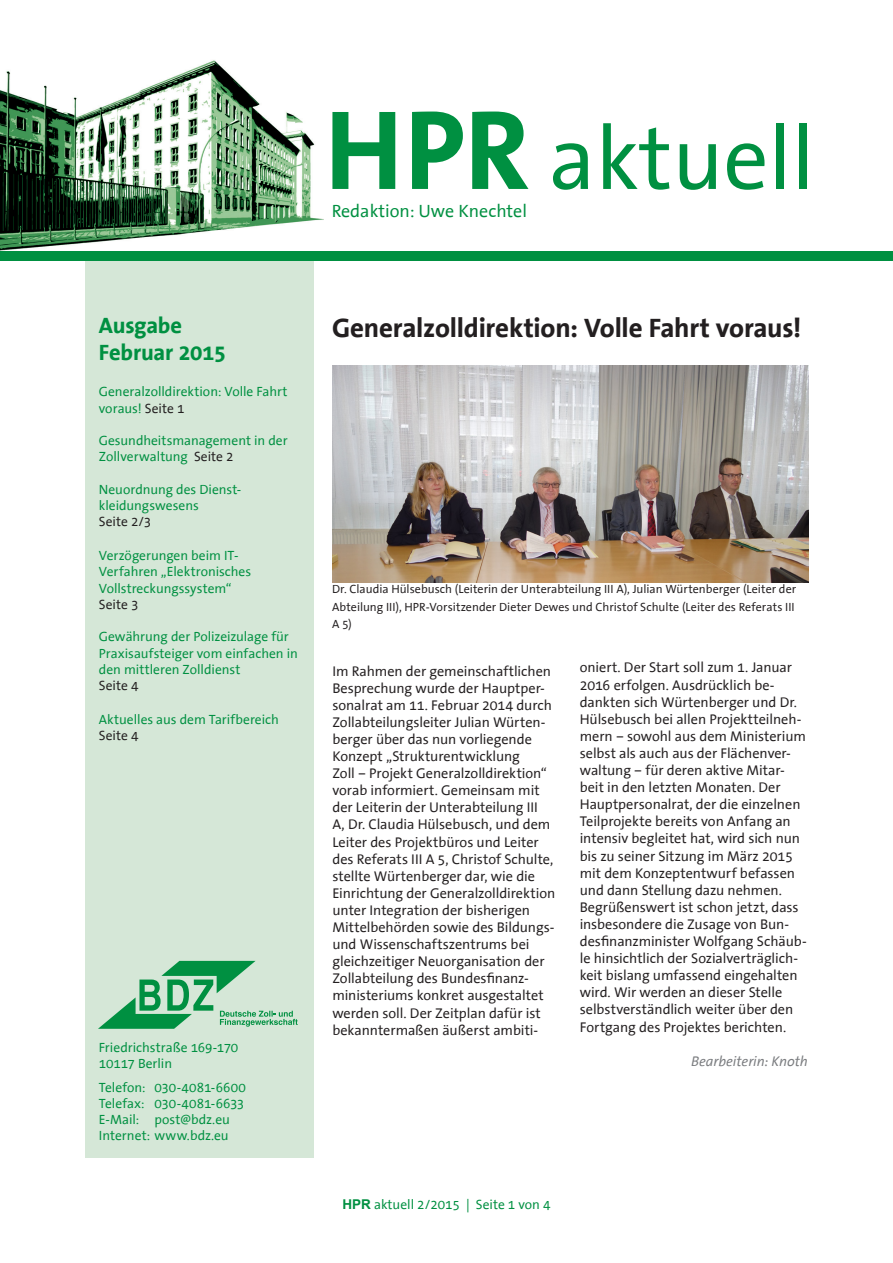
<style>
.page{position:relative;width:893px;height:1263px;background:#fff}
.page>*{position:absolute;margin:0;border:0;box-sizing:border-box;transform-origin:0 0}
.t1{font:700 114px "The Sans Office";color:#009041}
.t2{font:90px "The Sans Office";letter-spacing:-.005em;color:#009041}
._02_Headline_16pt{font:700 27px "The Sans Office";letter-spacing:-.01em;color:#231f20}
._01_Inhalt_12pt{font:700 22.5px/27px "The Sans Office";letter-spacing:-.01em;color:#009041}
.t3{font:18px "The Sans Office";color:#009041}
._06_BU_7_5pt{font:14.25px/17.1px "The Sans Office";letter-spacing:-.005em;color:#231f20}
._06_BU_7_5pt-2{font:italic 14.25px "The Sans Office";color:#7a7c7f}
._01_Inhalt_12pt-2{font:13.5px/16.2px "The Sans Office";letter-spacing:-.005em;color:#009041}
._07_Impressum_8pt{font:13.5px "The Sans Office";color:#009041}
._01_Inhalt_12pt-3{font:13.5px "The Sans Office";letter-spacing:.005em;color:#231f20}
._06_BU_7_5pt-3{font:12px/17.1px "The Sans Office";color:#231f20}
.s1{color:#231f20}
.s2{font-family:"Arial";font-weight:700}
</style>
<div class="page">
<img style="left:0;top:60px;width:324px;height:202px">
<div style="left:85px;top:254px;width:228px;height:904px;background:#d5e7d7"></div>
<div style="left:0;top:251px;width:893px;height:10px;background:#009041"></div>
<svg style="left:98px;top:961px;width:200px;height:68px"></svg>
<img style="left:332px;top:366px;width:476px;height:217px">
<p class="t1" style="left:325px;top:90px;width:206px">HPR</p>
<p class="t3" style="left:332px;top:202px;width:197px">Redaktion: Uwe Knechtel</p>
<p class="t2" style="left:549px;top:113px;width:267px">aktuell</p>
<p class="_01_Inhalt_12pt" style="left:99px;top:313px;width:129px">Ausgabe<br>Februar 2015</p>
<p class="_01_Inhalt_12pt-2" style="left:99px;top:384px;width:190px">Generalzolldirektion: Volle Fahrt voraus! <span class="s1">Seite 1</span></p>
<p class="_01_Inhalt_12pt-2" style="left:99px;top:433px;width:190px">Gesundheitsmanagement in der<br>Zollverwaltung <span class="s1">Seite 2</span></p>
<p class="_01_Inhalt_12pt-2" style="left:99px;top:482px;width:144px">Neuordnung des Dienst&shy;kleidungswesens</p>
<p class="_01_Inhalt_12pt-3" style="left:99px;top:515px;width:54px">Seite 2/3</p>
<p class="_01_Inhalt_12pt-2" style="left:99px;top:548px;width:154px">Verzögerungen beim IT-<br>Verfahren „Elektronisches<br>Vollstreckungssystem“</p>
<p class="_01_Inhalt_12pt-3" style="left:99px;top:597px;width:41px">Seite 3</p>
<p class="_01_Inhalt_12pt-2" style="left:99px;top:629px;width:201px">Gewährung der Polizeizulage für<br>Praxisaufsteiger vom einfachen in den mittleren Zolldienst</p>
<p class="_01_Inhalt_12pt-3" style="left:99px;top:678px;width:41px">Seite 4</p>
<p class="_01_Inhalt_12pt-2" style="left:99px;top:712px;width:182px">Aktuelles aus dem Tarifbereich</p>
<p class="_01_Inhalt_12pt-3" style="left:99px;top:729px;width:41px">Seite 4</p>
<p class="_07_Impressum_8pt" style="left:99px;top:1041px;width:141px">Friedrichstraße 169-170</p>
<p class="_07_Impressum_8pt" style="left:99px;top:1057px;width:75px">10117 Berlin</p>
<p class="_07_Impressum_8pt" style="left:99px;top:1080px;width:149px">Telefon: 030-4081-6600</p>
<p class="_07_Impressum_8pt" style="left:99px;top:1096px;width:147px">Telefax: 030-4081-6633</p>
<p class="_07_Impressum_8pt" style="left:99px;top:1113px;width:133px">E-Mail: post@bdz.eu</p>
<p class="_07_Impressum_8pt" style="left:99px;top:1129px;width:131px">Internet: www.bdz.eu</p>
<p class="_02_Headline_16pt" style="left:332px;top:313px;width:471px">Generalzolldirektion: Volle Fahrt voraus!</p>
<p class="_06_BU_7_5pt-3" style="left:332px;top:581px;width:466px">Dr. Claudia Hülsebusch (Leiterin der Unterabteilung III A), Julian Würtenberger (Leiter der<br>Abteilung III), HPR-Vorsitzender Dieter Dewes und Christof Schulte (Leiter des Referats III<br>A 5)</p>
<p class="_06_BU_7_5pt" style="left:332px;top:663px;width:224px">Im Rahmen der gemeinschaftlichen Besprechung wurde der Hauptper&shy;sonalrat am 11. Februar 2014 durch Zollabteilungsleiter Julian Würten&shy;berger über das nun vorliegende Konzept „Strukturentwicklung<br>Zoll – Projekt Generalzolldirektion“ vorab informiert. Gemeinsam mit der Leiterin der Unterabteilung III<br>A, Dr. Claudia Hülsebusch, und dem Leiter des Projektbüros und Leiter des Referats III A 5, Christof Schulte, stellte Würtenberger dar, wie die Einrichtung der Generalzolldirektion unter Integration der bisherigen Mittelbehörden sowie des Bildungs&shy;und Wissenschaftszentrums bei gleichzeitiger Neuorganisation der Zollabteilung des Bundesfinanz&shy;ministeriums konkret ausgestaltet werden soll. Der Zeitplan dafür ist bekanntermaßen äußerst ambiti-</p>
<p class="_06_BU_7_5pt" style="left:580px;top:660px;width:229px">oniert. Der Start soll zum 1. Januar 2016 erfolgen. Ausdrücklich be&shy;dankten sich Würtenberger und Dr.<br>Hülsebusch bei allen Projektteilneh&shy;mern – sowohl aus dem Ministerium selbst als auch aus der Flächenver&shy;waltung – für deren aktive Mitar&shy;beit in den letzten Monaten. Der Hauptpersonalrat, der die einzelnen Teilprojekte bereits von Anfang an intensiv begleitet hat, wird sich nun bis zu seiner Sitzung im März 2015 mit dem Konzeptentwurf befassen und dann Stellung dazu nehmen.<br>Begrüßenswert ist schon jetzt, dass insbesondere die Zusage von Bun&shy;desfinanzminister Wolfgang Schäub&shy;le hinsichtlich der Sozialverträglich&shy;keit bislang umfassend eingehalten wird. Wir werden an dieser Stelle selbstverständlich weiter über den Fortgang des Projektes berichten.</p>
<p class="_06_BU_7_5pt-2" style="left:691px;top:1054px;width:118px">Bearbeiterin: Knoth</p>
<p class="_01_Inhalt_12pt-2" style="left:342px;top:1197px;width:210px"><span class="s2">HPR</span> aktuell 2/2015 | Seite 1 von 4</p>
</div>
